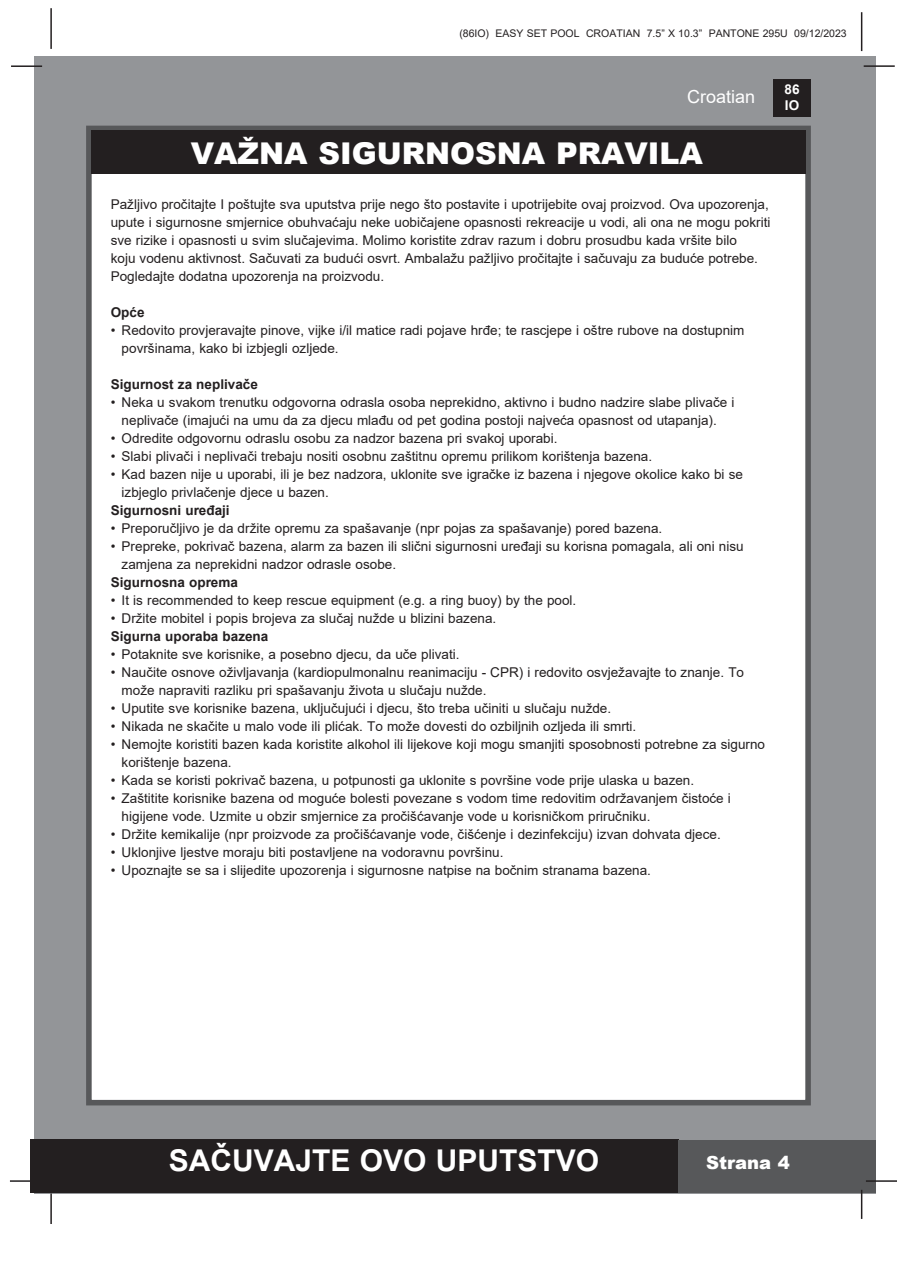
<style>
.page{position:relative;width:897px;height:1264px;background:#fff}
.page>*{position:absolute;margin:0;border:0;box-sizing:border-box;transform-origin:0 0}
.t1{font:900 30px "Arial";color:#fff}
.t2{font:700 30px "Arial";color:#fff}
.t3{font:18px "Arial";color:#fff}
.t4{font:900 18px "Arial";color:#fff}
.t5{font:13.5px "Arial";color:#231f20}
.t6{font:700 13.5px "Arial";color:#231f20}
.t7{font:700 13.5px/16.2px "Arial";color:#fff}
.t8{font:10.5px "Arial";color:#231f20}
</style>
<div class="page">
<div style="left:34px;top:56px;width:841px;height:1137px;background:#939598"></div>
<div style="left:773px;top:79px;width:37px;height:38px;background:#231f20"></div>
<hr style="left:863px;top:65px;width:31px;height:2px;background:#231f20">
<hr style="left:50px;top:8px;width:2px;height:41px;background:#231f20">
<hr style="left:860px;top:12px;width:2px;height:39px;background:#231f20">
<div style="left:30px;top:1140px;width:648px;height:53px;background:#231f20"></div>
<div style="left:678px;top:1140px;width:197px;height:53px;background:#57585a"></div>
<hr style="left:865px;top:1180px;width:31px;height:1px;background:#231f20">
<hr style="left:860px;top:1189px;width:2px;height:30px;background:#231f20">
<hr style="left:50px;top:1193px;width:2px;height:31px;background:#231f20">
<hr style="left:10px;top:1180px;width:31px;height:1px;background:#231f20">
<hr style="left:11px;top:65px;width:31px;height:2px;background:#231f20">
<div style="left:86px;top:126px;width:724px;height:979px;background:#fff;border:6px solid #57585a"></div>
<div style="left:91px;top:130px;width:715px;height:44px;background:#231f20"></div>
<p class="t8" style="left:459px;top:26px;width:389px">(86IO) EASY SET POOL CROATIAN 7.5” X 10.3” PANTONE 295U 09/12/2023</p>
<h2 class="t3" style="left:687px;top:84px;width:70px">Croatian</h2>
<p class="t1" style="left:191px;top:131px;width:513px">VAŽNA SIGURNOSNA PRAVILA</p>
<p class="t5" style="left:111px;top:195px;width:659px">Pažljivo pročitajte I poštujte sva uputstva prije nego što postavite i upotrijebite ovaj proizvod. Ova upozorenja,</p>
<p class="t5" style="left:111px;top:213px;width:661px">upute i sigurnosne smjernice obuhvaćaju neke uobičajene opasnosti rekreacije u vodi, ali ona ne mogu pokriti</p>
<p class="t5" style="left:111px;top:231px;width:627px">sve rizike i opasnosti u svim slučajevima. Molimo koristite zdrav razum i dobru prosudbu kada vršite bilo</p>
<p class="t5" style="left:111px;top:249px;width:648px">koju vodenu aktivnost. Sačuvati za budući osvrt. Ambalažu pažljivo pročitajte i sačuvaju za buduće potrebe.</p>
<p class="t5" style="left:111px;top:267px;width:275px">Pogledajte dodatna upozorenja na proizvodu.</p>
<p class="t6" style="left:111px;top:302px;width:35px">Opće</p>
<p class="t5" style="left:111px;top:321px;width:635px">• Redovito provjeravajte pinove, vijke i/il matice radi pojave hrđe; te rascjepe i oštre rubove na dostupnim</p>
<p class="t5" style="left:122px;top:339px;width:218px">površinama, kako bi izbjegli ozljede.</p>
<p class="t6" style="left:111px;top:374px;width:149px">Sigurnost za neplivače</p>
<p class="t5" style="left:111px;top:393px;width:625px">• Neka u svakom trenutku odgovorna odrasla osoba neprekidno, aktivno i budno nadzire slabe plivače i</p>
<p class="t5" style="left:122px;top:411px;width:596px">neplivače (imajući na umu da za djecu mlađu od pet godina postoji najveća opasnost od utapanja).</p>
<p class="t5" style="left:111px;top:429px;width:448px">• Odredite odgovornu odraslu osobu za nadzor bazena pri svakoj uporabi.</p>
<p class="t5" style="left:111px;top:447px;width:543px">• Slabi plivači i neplivači trebaju nositi osobnu zaštitnu opremu prilikom korištenja bazena.</p>
<p class="t5" style="left:111px;top:465px;width:633px">• Kad bazen nije u uporabi, ili je bez nadzora, uklonite sve igračke iz bazena i njegove okolice kako bi se</p>
<p class="t5" style="left:122px;top:483px;width:209px">izbjeglo privlačenje djece u bazen.</p>
<p class="t6" style="left:111px;top:500px;width:120px">Sigurnosni uređaji</p>
<p class="t5" style="left:111px;top:519px;width:553px">• Preporučljivo je da držite opremu za spašavanje (npr pojas za spašavanje) pored bazena.</p>
<p class="t5" style="left:111px;top:537px;width:634px">• Prepreke, pokrivač bazena, alarm za bazen ili slični sigurnosni uređaji su korisna pomagala, ali oni nisu</p>
<p class="t5" style="left:122px;top:555px;width:276px">zamjena za neprekidni nadzor odrasle osobe.</p>
<p class="t6" style="left:111px;top:572px;width:129px">Sigurnosna oprema</p>
<p class="t5" style="left:111px;top:591px;width:467px">• It is recommended to keep rescue equipment (e.g. a ring buoy) by the pool.</p>
<p class="t5" style="left:111px;top:609px;width:387px">• Držite mobitel i popis brojeva za slučaj nužde u blizini bazena.</p>
<p class="t6" style="left:111px;top:626px;width:159px">Sigurna uporaba bazena</p>
<p class="t5" style="left:111px;top:645px;width:350px">• Potaknite sve korisnike, a posebno djecu, da uče plivati.</p>
<p class="t5" style="left:111px;top:663px;width:634px">• Naučite osnove oživljavanja (kardiopulmonalnu reanimaciju - CPR) i redovito osvježavajte to znanje. To</p>
<p class="t5" style="left:122px;top:681px;width:366px">može napraviti razliku pri spašavanju života u slučaju nužde.</p>
<p class="t5" style="left:111px;top:699px;width:502px">• Uputite sve korisnike bazena, uključujući i djecu, što treba učiniti u slučaju nužde.</p>
<p class="t5" style="left:111px;top:717px;width:527px">• Nikada ne skačite u malo vode ili plićak. To može dovesti do ozbiljnih ozljeda ili smrti.</p>
<p class="t5" style="left:111px;top:735px;width:655px">• Nemojte koristiti bazen kada koristite alkohol ili lijekove koji mogu smanjiti sposobnosti potrebne za sigurno</p>
<p class="t5" style="left:122px;top:753px;width:111px">korištenje bazena.</p>
<p class="t5" style="left:111px;top:771px;width:585px">• Kada se koristi pokrivač bazena, u potpunosti ga uklonite s površine vode prije ulaska u bazen.</p>
<p class="t5" style="left:111px;top:789px;width:621px">• Zaštitite korisnike bazena od moguće bolesti povezane s vodom time redovitim održavanjem čistoće i</p>
<p class="t5" style="left:122px;top:807px;width:530px">higijene vode. Uzmite u obzir smjernice za pročišćavanje vode u korisničkom priručniku.</p>
<p class="t5" style="left:111px;top:825px;width:611px">• Držite kemikalije (npr proizvode za pročišćavanje vode, čišćenje i dezinfekciju) izvan dohvata djece.</p>
<p class="t5" style="left:111px;top:843px;width:394px">• Uklonjive ljestve moraju biti postavljene na vodoravnu površinu.</p>
<p class="t5" style="left:111px;top:861px;width:541px">• Upoznajte se sa i slijedite upozorenja i sigurnosne natpise na bočnim stranama bazena.</p>
<p class="t7" style="left:784px;top:81px;width:17px">86<br>IO</p>
<h1 class="t2" style="left:169px;top:1139px;width:432px">SAČUVAJTE OVO UPUTSTVO</h1>
<h2 class="t4" style="left:706px;top:1149px;width:85px">Strana 4</h2>
</div>
